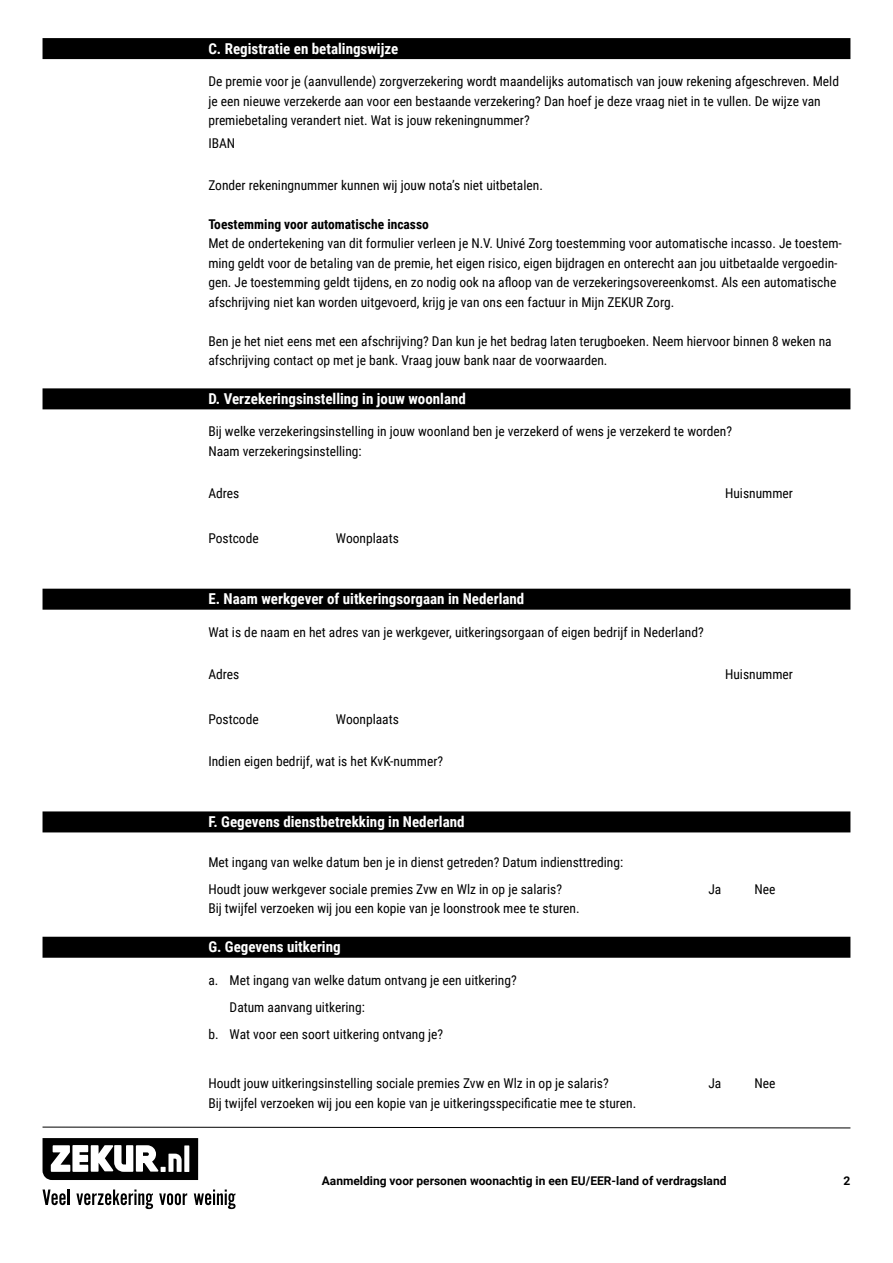
<style>
.page{position:relative;width:893px;height:1263px;background:#fff}
.page>*{position:absolute;margin:0;border:0;box-sizing:border-box;transform-origin:0 0}
.H2_Rubriek{font:700 15px "Roboto Condensed";color:#fff}
.plat___kader_plat{font:13.5px/19.5px "Roboto Condensed";color:#000}
.plat_hokje{font:13.5px "Roboto Condensed";color:#000}
.H3_kop___kader_kop{font:700 13.5px "Roboto Condensed";color:#000}
.plat_veld{font:13.5px "Roboto Condensed";color:#000}
.t1{font:700 12px "Roboto";color:#000}
</style>
<div class="page">
<svg style="left:43px;top:1138px;width:155px;height:42px"></svg>
<svg style="left:43px;top:1189px;width:26px;height:16px"></svg>
<svg style="left:76px;top:1189px;width:77px;height:20px"></svg>
<svg style="left:159px;top:1193px;width:28px;height:12px"></svg>
<svg style="left:194px;top:1189px;width:42px;height:20px"></svg>
<svg style="left:42px;top:1127px;width:809px;height:1px"></svg>
<div style="left:43px;top:38px;width:807px;height:21px;background:#000"></div>
<div style="left:43px;top:388px;width:807px;height:21px;background:#000"></div>
<div style="left:43px;top:589px;width:807px;height:21px;background:#000"></div>
<div style="left:43px;top:811px;width:807px;height:21px;background:#000"></div>
<div style="left:43px;top:937px;width:807px;height:21px;background:#000"></div>
<p class="H2_Rubriek" style="left:208px;top:38px;width:191px">C. Registratie en betalingswijze</p>
<p class="plat___kader_plat" style="left:208px;top:71px;width:632px">De premie voor je (aanvullende) zorgverzekering wordt maandelijks automatisch van jouw rekening -afgeschreven. Meld je een nieuwe verzekerde aan voor een bestaande verzekering? Dan hoef je deze vraag niet in te vullen. De wijze van premiebetaling verandert niet. Wat is jouw rekeningnummer?</p>
<p class="plat_veld" style="left:208px;top:133px;width:28px">IBAN</p>
<p class="plat___kader_plat" style="left:208px;top:174px;width:336px">Zonder rekeningnummer kunnen wij jouw nota’s niet uitbetalen.</p>
<p class="H3_kop___kader_kop" style="left:208px;top:214px;width:222px">Toestemming voor automatische incasso</p>
<p class="plat___kader_plat" style="left:208px;top:233px;width:635px">Met de ondertekening van dit formulier verleen je N.V. Univé Zorg toestemming voor automatische incasso. Je toestem&shy;ming geldt voor de betaling van de premie, het eigen risico, eigen bijdragen en onterecht aan jou uitbetaalde vergoedin&shy;gen. Je toestemming geldt tijdens, en zo nodig ook na afloop van de verzekeringsovereenkomst. Als een automatische afschrijving niet kan worden uitgevoerd, krijg je van ons een factuur in Mijn ZEKUR Zorg.</p>
<p class="plat___kader_plat" style="left:208px;top:330px;width:625px">Ben je het niet eens met een afschrijving? Dan kun je het bedrag laten terugboeken. Neem hiervoor binnen 8 weken na afschrijving contact op met je bank. Vraag jouw bank naar de voorwaarden.</p>
<p class="H2_Rubriek" style="left:208px;top:388px;width:259px">D. Verzekeringsinstelling in jouw woonland</p>
<p class="plat___kader_plat" style="left:208px;top:421px;width:525px">Bij welke verzekeringsinstelling in jouw woonland ben je verzekerd of wens je verzekerd te worden?</p>
<p class="plat___kader_plat" style="left:208px;top:441px;width:155px">Naam verzekeringsinstelling:</p>
<p class="plat___kader_plat" style="left:208px;top:483px;width:32px">Adres</p>
<p class="plat___kader_plat" style="left:725px;top:483px;width:69px">Huisnummer</p>
<p class="plat___kader_plat" style="left:208px;top:528px;width:52px">Postcode</p>
<p class="plat___kader_plat" style="left:336px;top:528px;width:64px">Woonplaats</p>
<p class="H2_Rubriek" style="left:208px;top:588px;width:317px">E. Naam werkgever of uitkeringsorgaan in Nederland</p>
<p class="plat___kader_plat" style="left:208px;top:621px;width:497px">Wat is de naam en het adres van je werkgever, uitkeringsorgaan of eigen bedrijf in Nederland?</p>
<p class="plat___kader_plat" style="left:208px;top:663px;width:32px">Adres</p>
<p class="plat___kader_plat" style="left:725px;top:663px;width:69px">Huisnummer</p>
<p class="plat___kader_plat" style="left:208px;top:708px;width:52px">Postcode</p>
<p class="plat___kader_plat" style="left:336px;top:708px;width:64px">Woonplaats</p>
<p class="plat___kader_plat" style="left:208px;top:750px;width:236px">Indien eigen bedrijf, wat is het KvK-nummer?</p>
<p class="H2_Rubriek" style="left:208px;top:811px;width:258px">F. Gegevens dienstbetrekking in Nederland</p>
<p class="plat_hokje" style="left:208px;top:853px;width:416px">Met ingang van welke datum ben je in dienst getreden? Datum indiensttreding:</p>
<p class="plat_hokje" style="left:208px;top:880px;width:355px">Houdt jouw werkgever sociale premies Zvw en Wlz in op je salaris?</p>
<p class="plat_hokje" style="left:708px;top:880px;width:14px">Ja</p>
<p class="plat_hokje" style="left:755px;top:880px;width:22px">Nee</p>
<p class="plat___kader_plat" style="left:208px;top:898px;width:373px">Bij twijfel verzoeken wij jou een kopie van je loonstrook mee te sturen.</p>
<p class="H2_Rubriek" style="left:208px;top:936px;width:134px">G. Gegevens uitkering</p>
<p class="plat___kader_plat" style="left:208px;top:970px;width:310px">a. Met ingang van welke datum ontvang je een uitkering?</p>
<p class="plat_hokje" style="left:230px;top:997px;width:137px">Datum aanvang uitkering:</p>
<p class="plat___kader_plat" style="left:208px;top:1024px;width:236px">b. Wat voor een soort uitkering ontvang je?</p>
<p class="plat_hokje" style="left:208px;top:1074px;width:402px">Houdt jouw uitkeringsinstelling sociale premies Zvw en Wlz in op je salaris?</p>
<p class="plat_hokje" style="left:708px;top:1074px;width:14px">Ja</p>
<p class="plat_hokje" style="left:755px;top:1074px;width:22px">Nee</p>
<p class="plat___kader_plat" style="left:208px;top:1093px;width:429px">Bij twijfel verzoeken wij jou een kopie van je uitkeringsspecificatie mee te sturen.</p>
<p class="t1" style="left:322px;top:1172px;width:406px">Aanmelding voor personen woonachtig in een EU/EER-land of verdragsland</p>
<p class="t1" style="left:844px;top:1172px;width:8px">2</p>
</div>
